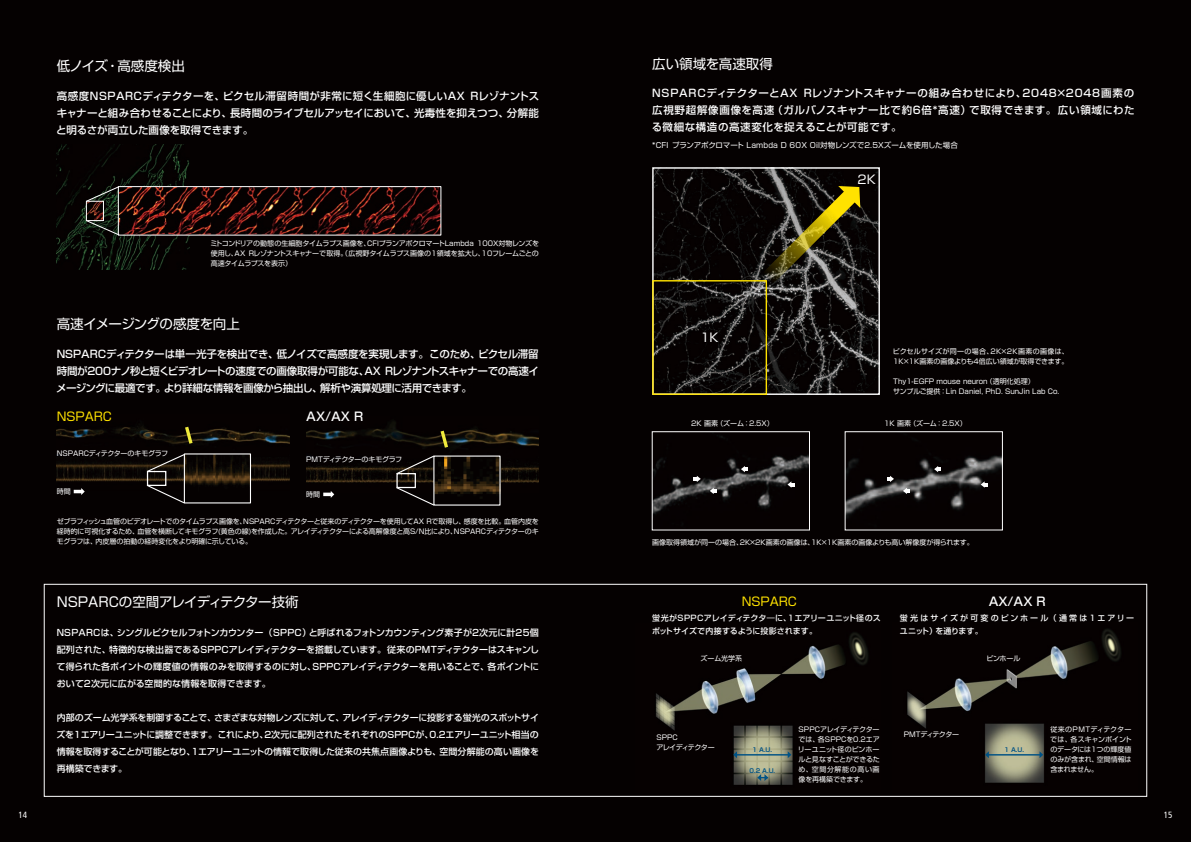
<style>
.page{position:relative;width:1191px;height:842px;background:#050101}
.page>*{position:absolute;margin:0;border:0;box-sizing:border-box;transform-origin:0 0}
.t1{font:13.5px "Shin Go Pro";color:#fff}
.t2{font:13.5px "Shin Go Pro";letter-spacing:-.03em;color:#fff}
.t3{font:12px "Shin Go Pro";color:#ffe200}
.t4{font:500 12px "Shin Go Pro";color:#fff}
.t5{font:12px "Shin Go Pro";color:#fff}
.t6{font:500 10.5px/17px "Shin Go Pro";letter-spacing:-.01em;color:#fff;text-align:justify}
.t7{font:500 9px/17px "Shin Go Pro";color:#fff;text-align:justify}
.t8{font:condensed 9px "Frutiger LT Std";color:#fff}
.t9{font:500 8px/13px "Shin Go Pro";letter-spacing:.01em;color:#fff}
.t10{font:500 8px/13px "Shin Go Pro";letter-spacing:.235em;color:#fff}
.t11{font:7.5px "Shin Go Pro";letter-spacing:.01em;color:#fff}
.t12{font:7px/10px "Shin Go Pro";color:#fff;text-align:justify}
.t13{font:7px "Shin Go Pro";letter-spacing:-.025em;color:#fff}
.t14{font:7px "Shin Go Pro";letter-spacing:-.04em;color:#fff}
.t15{font:7px/10px "Shin Go Pro";letter-spacing:-.065em;color:#fff}
.t16{font:7px "Shin Go Pro";letter-spacing:-.05em;color:#fff}
.t17{font:700 6px "Shin Go Pro De";color:#005285}
</style>
<div class="page">
<div style="left:44px;top:584px;width:1103px;height:213px;border:1px solid #fff"></div>
<img style="left:57px;top:144px;width:132px;height:126px">
<img style="left:120px;top:188px;width:319px;height:46px">
<div style="left:118px;top:186px;width:323px;height:50px;border:1px solid #fff"></div>
<svg style="left:85px;top:185px;width:35px;height:18px"></svg>
<svg style="left:85px;top:219px;width:35px;height:17px"></svg>
<img style="left:88px;top:203px;width:14px;height:16px">
<div style="left:86px;top:201px;width:18px;height:20px;border:1px solid #fff"></div>
<img style="left:907px;top:629px;width:214px;height:154px">
<img style="left:656px;top:632px;width:212px;height:153px">
<hr style="left:736px;top:755px;width:52px;height:1px;background:#005285">
<svg style="left:733px;top:751px;width:4px;height:8px"></svg>
<hr style="left:988px;top:755px;width:52px;height:1px;background:#005285">
<svg style="left:985px;top:751px;width:3px;height:7px"></svg>
<hr style="left:735px;top:754px;width:54px;height:1px;background:#005285">
<svg style="left:787px;top:751px;width:4px;height:8px"></svg>
<hr style="left:987px;top:754px;width:54px;height:1px;background:#005285">
<svg style="left:1039px;top:751px;width:4px;height:7px"></svg>
<svg style="left:757px;top:774px;width:11px;height:7px"></svg>
<img style="left:847px;top:455px;width:153px;height:63px">
<div style="left:845px;top:431px;width:157px;height:99px;border:1px solid #fff"></div>
<img style="left:654px;top:169px;width:224px;height:224px">
<div style="left:652px;top:167px;width:228px;height:228px;border:1px solid #fff"></div>
<img style="left:654px;top:436px;width:153px;height:78px">
<div style="left:652px;top:431px;width:157px;height:99px;border:1px solid #fff"></div>
<img style="left:57px;top:426px;width:232px;height:65px">
<svg style="left:183px;top:426px;width:12px;height:21px"></svg>
<img style="left:186px;top:455px;width:63px;height:36px">
<div style="left:184px;top:453px;width:67px;height:50px;border:1px solid #fff"></div>
<div style="left:147px;top:471px;width:19px;height:15px;border:1px solid #fff"></div>
<svg style="left:146px;top:453px;width:40px;height:20px"></svg>
<svg style="left:146px;top:484px;width:40px;height:20px"></svg>
<img style="left:307px;top:421px;width:232px;height:72px">
<img style="left:435px;top:457px;width:63px;height:41px">
<div style="left:396px;top:473px;width:20px;height:15px;border:1px solid #fff"></div>
<svg style="left:395px;top:427px;width:55px;height:48px"></svg>
<svg style="left:395px;top:486px;width:40px;height:20px"></svg>
<svg style="left:323px;top:491px;width:11px;height:7px"></svg>
<svg style="left:74px;top:488px;width:11px;height:7px"></svg>
<div style="left:652px;top:280px;width:115px;height:115px;border:1px solid #ffe200"></div>
<svg style="left:762px;top:186px;width:98px;height:98px"></svg>
<svg style="left:710px;top:488px;width:6px;height:6px"></svg>
<svg style="left:903px;top:488px;width:7px;height:6px"></svg>
<svg style="left:741px;top:466px;width:7px;height:6px"></svg>
<svg style="left:934px;top:466px;width:7px;height:6px"></svg>
<svg style="left:787px;top:481px;width:7px;height:7px"></svg>
<svg style="left:980px;top:481px;width:7px;height:7px"></svg>
<svg style="left:694px;top:476px;width:7px;height:6px"></svg>
<svg style="left:887px;top:476px;width:7px;height:6px"></svg>
<h1 class="t1" style="left:57px;top:55px;width:129px">低ノイズ・高感度検出</h1>
<h3 class="t6" style="left:56px;top:86px;width:484px">高感度NSPARCディテクターを、ピクセル滞留時間が非常に短く生細胞に優しいAX Rレゾナントスキャナーと組み合わせることにより、長時間のライブセルアッセイにおいて、光毒性を抑えつつ、分解能と明るさが両立した画像を取得できます。</h3>
<p class="t12" style="left:210px;top:238px;width:330px">ミトコンドリアの動態の生細胞タイムラプス画像を、CFIプランアポクロマートLambda 100X対物レンズを使用し、AX Rレゾナントスキャナーで取得。（広視野タイムラプス画像の１領域を拡大し、10フレームごとの高速タイムラプスを表示）</p>
<h1 class="t2" style="left:57px;top:313px;width:185px">高速イメージングの感度を向上</h1>
<h3 class="t6" style="left:56px;top:344px;width:484px">NSPARCディテクターは単一光子を検出でき、低ノイズで高感度を実現します。このため、ピクセル滞留時間が200ナノ秒と短くビデオレートの速度での画像取得が可能な、AX Rレゾナントスキャナーでの高速イメージングに最適です。より詳細な情報を画像から抽出し、解析や演算処理に活用できます。</h3>
<h2 class="t3" style="left:57px;top:406px;width:57px">NSPARC</h2>
<h2 class="t4" style="left:306px;top:406px;width:58px">AX/AX R</h2>
<p class="t13" style="left:57px;top:448px;width:113px">NSPARCディテクターのキモグラフ</p>
<p class="t14" style="left:306px;top:454px;width:97px">PMTディテクターのキモグラフ</p>
<p class="t12" style="left:57px;top:486px;width:15px">時間</p>
<p class="t12" style="left:306px;top:488px;width:15px">時間</p>
<p class="t12" style="left:57px;top:516px;width:484px">ゼブラフィッシュ血管のビデオレートでのタイムラプス画像を、NSPARCディテクターと従来のディテクターを使用してAX Rで取得し、感度を比較。血管内皮を経時的に可視化するため、血管を横断してキモグラフ(黄色の線)を作成した。アレイディテクターによる高解像度と高S/N比により、NSPARCディテクターのキモグラフは、内皮層の拍動の経時変化をより明確に示している。</p>
<h1 class="t1" style="left:57px;top:591px;width:244px">NSPARCの空間アレイディテクター技術</h1>
<p class="t7" style="left:57px;top:622px;width:484px">NSPARCは、シングルピクセルフォトンカウンター（SPPC）と呼ばれるフォトンカウンティング素子が２次元に計25個配列された、特徴的な検出器であるSPPCアレイディテクターを搭載しています。従来のPMTディテクターはスキャンして得られた各ポイントの輝度値の情報のみを取得するのに対し、SPPCアレイディテクターを用いることで、各ポイントにおいて２次元に広がる空間的な情報を取得できます。</p>
<p class="t7" style="left:57px;top:708px;width:484px">内部のズーム光学系を制御することで、さまざまな対物レンズに対して、アレイディテクターに投影する蛍光のスポットサイズを１エアリーユニットに調整できます。これにより、2次元に配列されたそれぞれのSPPCが、0.2エアリーユニット相当の情報を取得することが可能となり、1エアリーユニットの情報で取得した従来の共焦点画像よりも、空間分解能の高い画像を再構築できます。</p>
<h1 class="t1" style="left:652px;top:52px;width:122px">広い領域を高速取得</h1>
<h3 class="t6" style="left:652px;top:83px;width:484px">NSPARCディテクターとAX Rレゾナントスキャナーの組み合わせにより、2048×2048画素の広視野超解像画像を高速（ガルバノスキャナー比で約6倍*高速）で取得できます。広い領域にわたる微細な構造の高速変化を捉えることが可能です。</h3>
<p class="t11" style="left:652px;top:139px;width:307px">*CFI プランアポクロマート Lambda D 60X Oil対物レンズで2.5Xズームを使用した場合</p>
<h2 class="t5" style="left:700px;top:328px;width:20px">1K</h2>
<h2 class="t5" style="left:857px;top:170px;width:20px">2K</h2>
<p class="t12" style="left:893px;top:346px;width:177px">ピクセルサイズが同一の場合、2K×2K画素の画像は、<br>1K×1K画素の画像よりも4倍広い領域が取得できます。</p>
<p class="t12" style="left:893px;top:376px;width:168px">Thy1-EGFP mouse neuron（透明化処理）<br>サンプルご提供：Lin Daniel, PhD. SunJin Lab Co.</p>
<p class="t12" style="left:691px;top:417px;width:84px">2K 画素（ズーム：2.5X）</p>
<p class="t12" style="left:884px;top:417px;width:84px">1K 画素（ズーム：2.5X）</p>
<p class="t12" style="left:652px;top:536px;width:323px">画像取得領域が同一の場合、2K×2K画素の画像は、1K×1K画素の画像よりも高い解像度が得られます。</p>
<h2 class="t3" style="left:741px;top:591px;width:57px">NSPARC</h2>
<h2 class="t4" style="left:988px;top:591px;width:58px">AX/AX R</h2>
<p class="t9" style="left:652px;top:610px;width:230px">蛍光がSPPCアレイディテクタ―に、1エアリーユニット径のスポットサイズで内接するように投影されます。</p>
<p class="t12" style="left:700px;top:653px;width:43px">ズーム光学系</p>
<p class="t10" style="left:900px;top:610px;width:236px">蛍光はサイズが可変のピンホール（通常は１エアリーユニット）を通ります。</p>
<p class="t12" style="left:986px;top:652px;width:35px">ピンホール</p>
<p class="t15" style="left:656px;top:731px;width:60px">SPPC<br>アレイディテクター</p>
<p class="t12" style="left:798px;top:724px;width:83px">SPPCアレイディテクターでは、各SPPCを0.2エアリーユニット径のピンホールと見なすことができるため、空間分解能の高い画像を再構築できます。</p>
<p class="t12" style="left:1050px;top:724px;width:83px">従来のPMTディテクターでは、各スキャンポイントのデータには1つの輝度値のみが含まれ、空間情報は含まれません。</p>
<p class="t16" style="left:904px;top:728px;width:57px">PMTディテクター</p>
<p class="t17" style="left:752px;top:744px;width:21px">1 A.U.</p>
<p class="t17" style="left:1004px;top:744px;width:21px">1 A.U.</p>
<p class="t17" style="left:749px;top:765px;width:27px">0.2 A.U.</p>
<p class="t8" style="left:18px;top:810px;width:10px">14</p>
<p class="t8" style="left:1164px;top:810px;width:10px">15</p>
</div>
